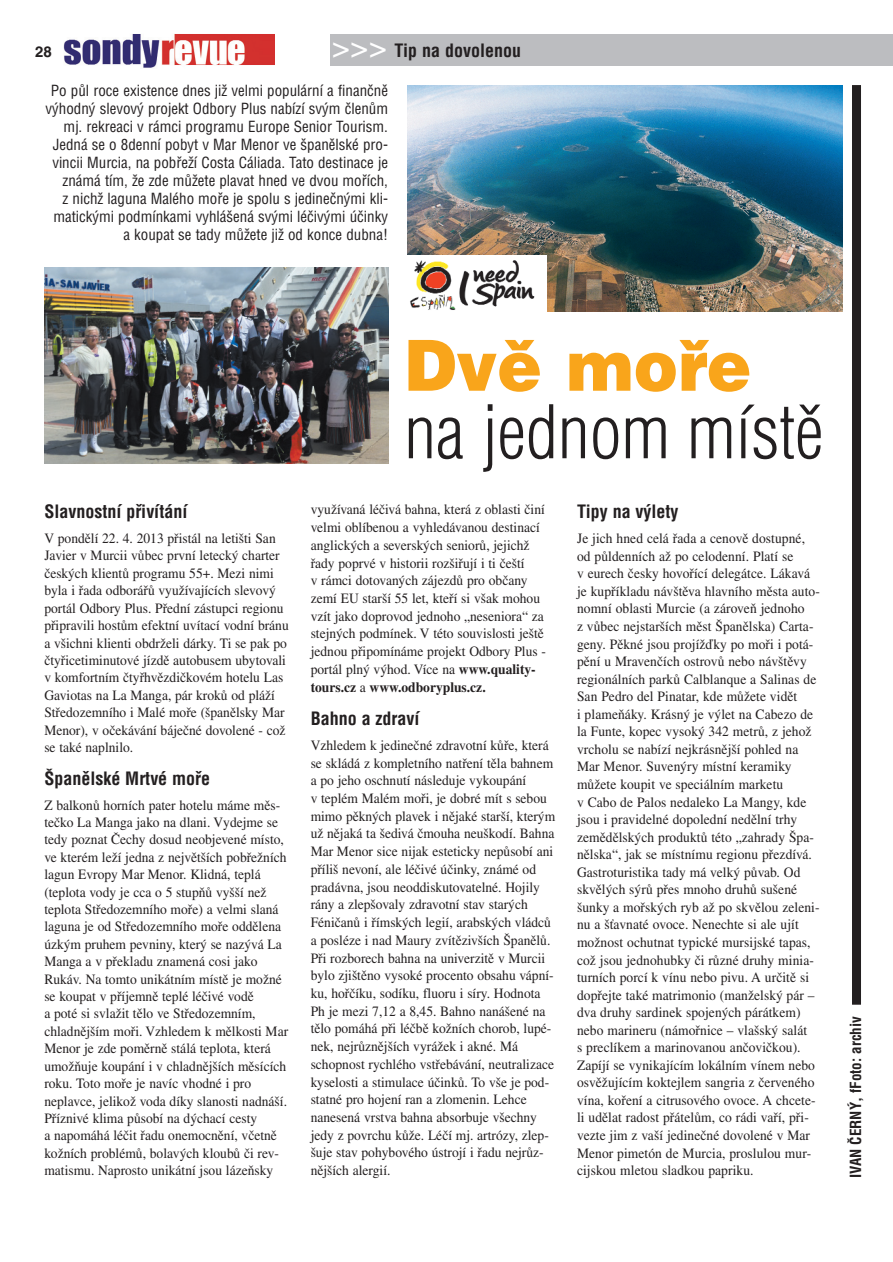
<style>
.page{position:relative;width:893px;height:1262px;background:#fff}
.page>*{position:absolute;margin:0;border:0;box-sizing:border-box;transform-origin:0 0}
.t1{font:300 condensed 72px "Helvetica CE";color:#231f20}
.t2{font:900 70.5px "Helvetica CE";color:#f9a51b;scale:.95 1}
.t3{font:700 condensed 18px "Helvetica CE";color:#231f20}
.t4{font:condensed 15px/18px "Helvetica CE";color:#231f20;text-align:right}
.t5{font:700 condensed 15px "Helvetica CE";color:#231f20}
.t6{font:700 15px "Helvetica CE";color:#231f20}
.t7{font:14.25px/17.5px "Times CE";color:#231f20;scale:.95 1}
.s1{font-weight:400;font-stretch:normal;font-size:31.5px;color:#fff}
.s2{font-weight:700}
</style>
<div class="page">
<div style="left:330px;top:34px;width:562px;height:31px;background:#bcbdc0"></div>
<img style="left:63px;top:34px;width:211px;height:34px">
<div style="left:852px;top:85px;width:9px;height:919px;background:#231f20"></div>
<img style="left:44px;top:268px;width:344px;height:195px">
<img style="left:407px;top:85px;width:435px;height:227px">
<div style="left:404px;top:255px;width:143px;height:57px;background:#fff"></div>
<img style="left:410px;top:260px;width:125px;height:50px">
<p class="t6" style="left:35px;top:46px;width:18px">28</p>
<p class="t3" style="left:332px;top:43px;width:191px"><span class="s1">&gt;&gt;&gt;</span> Tip na dovolenou</p>
<p class="t4" style="left:46px;top:83px;width:344px">Po půl roce existence dnes již velmi populární a finančně výhodný slevový projekt Odbory Plus nabízí svým členům mj. rekreaci v rámci programu Europe Senior Tourism.<br>Jedná se o 8denní pobyt v Mar Menor ve španělské pro&shy;vincii Murcia, na pobřeží Costa Cáliada. Tato destinace je známá tím, že zde můžete plavat hned ve dvou mořích,<br>z nichž laguna Malého moře je spolu s jedinečnými kli&shy;matickými podmínkami vyhlášená svými léčivými účinky a koupat se tady můžete již od konce dubna!</p>
<p class="t3" style="left:44px;top:504px;width:144px">Slavnostní přivítání</p>
<p class="t7" style="left:44px;top:531px;width:259px">V pondělí 22. 4. 2013 přistál na letišti San Javier v Murcii vůbec první letecký charter českých klientů programu 55+. Mezi nimi byla i řada odborářů využívajících slevový portál Odbory Plus. Přední zástupci regionu připravili hostům efektní uvítací vodní bránu a všichni klienti obdrželi dárky. Ti se pak po čtyřicetiminutové jízdě autobusem ubytovali v komfortním čtyřhvězdičkovém hotelu Las Gaviotas na La Manga, pár kroků od pláží Středozemního i Malé moře (španělsky Mar Menor), v očekávání báječné dovolené - což se také naplnilo.</p>
<p class="t3" style="left:44px;top:770px;width:167px">Španělské Mrtvé moře</p>
<p class="t7" style="left:44px;top:797px;width:258px">Z balkonů horních pater hotelu máme měs&shy;tečko La Manga jako na dlani. Vydejme se tedy poznat Čechy dosud neobjevené místo, ve kterém leží jedna z největších pobřežních lagun Evropy Mar Menor. Klidná, teplá (teplota vody je cca o 5 stupňů vyšší než teplota Středozemního moře) a velmi slaná laguna je od Středozemního moře oddělena úzkým pruhem pevniny, který se nazývá La Manga a v překladu znamená cosi jako Rukáv. Na tomto unikátním místě je možné se koupat v příjemně teplé léčivé vodě<br>a poté si svlažit tělo ve Středozemním, chladnějším moři. Vzhledem k mělkosti Mar Menor je zde poměrně stálá teplota, která umožňuje koupání i v chladnějších měsících roku. Toto moře je navíc vhodné i pro neplavce, jelikož voda díky slanosti nadnáší.<br>Příznivé klima působí na dýchací cesty<br>a napomáhá léčit řadu onemocnění, včetně kožních problémů, bolavých kloubů či rev&shy;matismu. Naprosto unikátní jsou lázeňsky</p>
<h2 class="t2" style="left:404px;top:338px;width:367px">Dvě moře</h2>
<h1 class="t1" style="left:404px;top:402px;width:420px">na jednom místě</h1>
<p class="t7" style="left:311px;top:502px;width:249px">využívaná léčivá bahna, která z oblasti činí velmi oblíbenou a vyhledávanou destinací anglických a severských seniorů, jejichž řady poprvé v historii rozšiřují i ti čeští<br>v rámci dotovaných zájezdů pro občany zemí EU starší 55 let, kteří si však mohou vzít jako doprovod jednoho „neseniora“ za stejných podmínek. V této souvislosti ještě jednou připomínáme projekt Odbory Plus - portál plný výhod. Více na <span class="s2">www.quality&shy;tours.cz</span> a <span class="s2">www.odboryplus.cz.</span></p>
<p class="t3" style="left:311px;top:710px;width:110px">Bahno a zdraví</p>
<p class="t7" style="left:311px;top:737px;width:259px">Vzhledem k jedinečné zdravotní kůře, která se skládá z kompletního natření těla bahnem a po jeho oschnutí následuje vykoupání<br>v teplém Malém moři, je dobré mít s sebou mimo pěkných plavek i nějaké starší, kterým už nějaká ta šedivá čmouha neuškodí. Bahna Mar Menor sice nijak esteticky nepůsobí ani příliš nevoní, ale léčivé účinky, známé od pradávna, jsou neoddiskutovatelné. Hojily rány a zlepšovaly zdravotní stav starých Féničanů i římských legií, arabských vládců a posléze i nad Maury zvítězivších Španělů.<br>Při rozborech bahna na univerzitě v Murcii bylo zjištěno vysoké procento obsahu vápní&shy;ku, hořčíku, sodíku, fluoru i síry. Hodnota Ph je mezi 7,12 a 8,45. Bahno nanášené na tělo pomáhá při léčbě kožních chorob, lupé&shy;nek, nejrůznějších vyrážek i akné. Má schopnost rychlého vstřebávání, neutralizace kyselosti a stimulace účinků. To vše je pod&shy;statné pro hojení ran a zlomenin. Lehce nanesená vrstva bahna absorbuje všechny jedy z povrchu kůže. Léčí mj. artrózy, zlep&shy;šuje stav pohybového ústrojí i řadu nejrůz&shy;nějších alergií.</p>
<p class="t3" style="left:577px;top:504px;width:103px">Tipy na výlety</p>
<p class="t7" style="left:577px;top:531px;width:257px">Je jich hned celá řada a cenově dostupné, od půldenních až po celodenní. Platí se<br>v eurech česky hovořící delegátce. Lákavá je kupříkladu návštěva hlavního města auto&shy;nomní oblasti Murcie (a zároveň jednoho<br>z vůbec nejstarších měst Španělska) Carta&shy;geny. Pěkné jsou projížďky po moři i potá&shy;pění u Mravenčích ostrovů nebo návštěvy regionálních parků Calblanque a Salinas de San Pedro del Pinatar, kde můžete vidět<br>i plameňáky. Krásný je výlet na Cabezo de la Funte, kopec vysoký 342 metrů, z jehož vrcholu se nabízí nejkrásnější pohled na Mar Menor. Suvenýry místní keramiky můžete koupit ve speciálním marketu<br>v Cabo de Palos nedaleko La Mangy, kde jsou i pravidelné dopolední nedělní trhy zemědělských produktů této „zahrady Špa&shy;nělska“, jak se místnímu regionu přezdívá.<br>Gastroturistika tady má velký půvab. Od skvělých sýrů přes mnoho druhů sušené šunky a mořských ryb až po skvělou zeleni&shy;nu a šťavnaté ovoce. Nenechte si ale ujít možnost ochutnat typické mursijské tapas, což jsou jednohubky či různé druhy minia&shy;turních porcí k vínu nebo pivu. A určitě si dopřejte také matrimonio (manželský pár – dva druhy sardinek spojených párátkem) nebo marineru (námořnice – vlašský salát<br>s preclíkem a marinovanou ančovičkou).<br>Zapíjí se vynikajícím lokálním vínem nebo osvěžujícím koktejlem sangria z červeného vína, koření a citrusového ovoce. A chcete&shy;li udělat radost přátelům, co rádi vaří, při&shy;vezte jim z vaší jedinečné dovolené v Mar Menor pimetón de Murcia, proslulou mur&shy;cijskou mletou sladkou papriku.</p>
<p class="t5" style="left:849px;top:1178px;width:163px;rotate:-90deg">IVAN ČERNÝ, fFoto: archiv</p>
</div>
